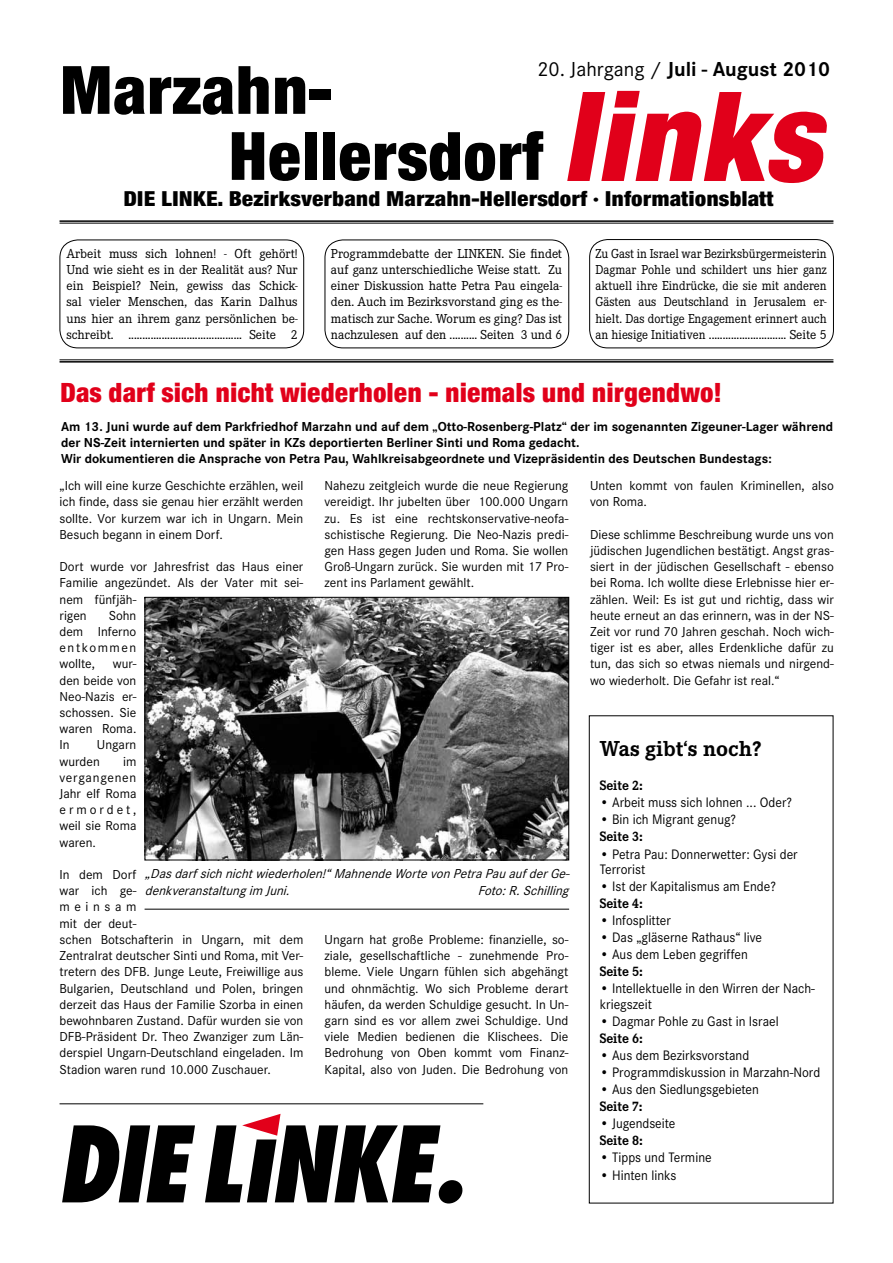
<style>
.page{position:relative;width:893px;height:1263px;background:#fff}
.page>*{position:absolute;margin:0;border:0;box-sizing:border-box;transform-origin:0 0}
.t1{font:italic 900 126px "Neue Helvetica Condensed BQ";color:#e1001a}
.t2{font:900 67.5px/66px "Neue Helvetica Condensed BQ";color:#000}
.t3{font:900 27px "Neue Helvetica Condensed BQ";color:#e1001a}
.t4{font:700 22.5px "Corporate E";color:#000}
.t5{font:900 21px "Neue Helvetica Condensed BQ";color:#000;scale:1.1 1}
.t6{font:700 21px "Corporate S";color:#000}
.t7{font:14.25px/15.8px "Corporate S";color:#000;scale:.95 1}
.t8{font:700 14.25px "Corporate E";color:#000;scale:.95 1}
.t9{font:13.5px/16.2px "Corporate S";color:#000;text-align:justify}
.t10{font:13.5px/16.2px "Corporate E";color:#000;text-align:justify}
.t11{font:700 13.5px/16.2px "Corporate S";color:#000}
.t12{font:13.5px/16.2px "Corporate E";color:#000;text-align:justify;scale:.95 1}
.t13{font:italic 13.5px/16.2px "Corporate S";color:#000}
.s1{font-weight:400}
</style>
<div class="page">
<div style="left:589px;top:715px;width:244px;height:488px;border:1px solid #000"></div>
<div style="left:589px;top:239px;width:245px;height:109px;border:1px solid #000;border-radius:18px"></div>
<div style="left:325px;top:240px;width:244px;height:108px;border:1px solid #000;border-radius:18px"></div>
<div style="left:60px;top:240px;width:244px;height:108px;border:1px solid #000;border-radius:18px"></div>
<hr style="left:60px;top:220px;width:773px;height:2px;background:#000">
<hr style="left:60px;top:223px;width:773px;height:1px;background:#000">
<hr style="left:60px;top:360px;width:773px;height:1px;background:#000">
<hr style="left:60px;top:361px;width:773px;height:2px;background:#000">
<svg style="left:62px;top:1114px;width:401px;height:89px"></svg>
<hr style="left:60px;top:1103px;width:423px;height:1px;background:#000">
<img style="left:147px;top:599px;width:420px;height:259px">
<div style="left:145px;top:597px;width:424px;height:263px;border:1px solid #000"></div>
<hr style="left:145px;top:909px;width:424px;height:1px;background:#000">
<h3 class="t6" style="left:537px;top:57px;width:294px"><span class="s1">20. Jahrgang /</span> Juli - August 2010</h3>
<h2 class="t2" style="left:228px;top:57px;width:317px;text-indent:-169px">Marzahn-<br>Hellersdorf</h2>
<h3 class="t5" style="left:123px;top:185px;width:593px">DIE LINKE. Bezirksverband Marzahn-Hellersdorf · Informationsblatt</h3>
<h1 class="t1" style="left:561px;top:58px;width:289px">links</h1>
<p class="t10" style="left:66px;top:245px;width:233px">Arbeit muss sich lohnen! - Oft gehört!<br>Und wie sieht es in der Realität aus? Nur ein Beispiel? Nein, gewiss das Schick&shy;sal vieler Menschen, das Karin Dalhus uns hier an ihrem ganz persönlichen be&shy;schreibt. ......................................... Seite 2</p>
<p class="t12" style="left:595px;top:245px;width:245px">Zu Gast in Israel war Bezirksbürgermeisterin Dagmar Pohle und schildert uns hier ganz aktuell ihre Eindrücke, die sie mit anderen Gästen aus Deutschland in Jerusalem er&shy;hielt. Das dortige Engagement erinnert auch an hiesige Initiativen ............................ Seite 5</p>
<p class="t10" style="left:331px;top:245px;width:233px">Programmdebatte der LINKEN. Sie findet auf ganz unterschiedliche Weise statt. Zu einer Diskussion hatte Petra Pau eingela&shy;den. Auch im Bezirksvorstand ging es the&shy;matisch zur Sache. Worum es ging? Das ist nachzulesen auf den .......... Seiten 3 und 6</p>
<h3 class="t3" style="left:60px;top:375px;width:662px">Das darf sich nicht wiederholen - niemals und nirgendwo!</h3>
<p class="t11" style="left:61px;top:419px;width:774px">Am 13. Juni wurde auf dem Parkfriedhof Marzahn und auf dem „Otto-Rosenberg-Platz“ der im sogenannten Zigeuner-Lager während der NS-Zeit internierten und später in KZs deportierten Berliner Sinti und Roma gedacht.<br>Wir dokumentieren die Ansprache von Petra Pau, Wahlkreisabgeordnete und Vizepräsidentin des Deutschen Bundestags:</p>
<p class="t9" style="left:590px;top:478px;width:245px">Unten kommt von faulen Kriminellen, also von Roma.</p>
<p class="t9" style="left:590px;top:526px;width:245px">Diese schlimme Beschreibung wurde uns von jüdischen Jugendlichen bestätigt. Angst gras&shy;siert in der jüdischen Gesellschaft - ebenso bei Roma. Ich wollte diese Erlebnisse hier er&shy;zählen. Weil: Es ist gut und richtig, dass wir heute erneut an das erinnern, was in der NS-Zeit vor rund 70 Jahren geschah. Noch wich&shy;tiger ist es aber, alles Erdenkliche dafür zu tun, das sich so etwas niemals und nirgend&shy;wo wiederholt. Die Gefahr ist real.“</p>
<p class="t9" style="left:60px;top:478px;width:245px">„Ich will eine kurze Geschichte erzählen, weil ich finde, dass sie genau hier erzählt werden sollte. Vor kurzem war ich in Ungarn. Mein Besuch begann in einem Dorf.</p>
<p class="t9" style="left:60px;top:559px;width:245px;text-align:left">Dort wurde vor Jahresfrist das Haus einer<br>Familie angezündet. Als der Vater mit sei&shy;nem fünfjäh-<br>rigen</p>
<p class="t9" style="left:325px;top:478px;width:245px">Nahezu zeitgleich wurde die neue Regierung vereidigt. Ihr jubelten über 100.000 Ungarn zu. Es ist eine rechtskonservative-neofa&shy;schistische Regierung. Die Neo-Nazis predi&shy;gen Hass gegen Juden und Roma. Sie wollen Groß-Ungarn zurück. Sie wurden mit 17 Pro&shy;zent ins Parlament gewählt.</p>
<p class="t9" style="left:60px;top:607px;width:78px;text-indent:49px">Sohn dem Inferno entkommen wollte,</p>
<p class="t9" style="left:60px;top:656px;width:78px;text-indent:53px">wur&shy;den beide von Neo-Nazis er&shy;schossen. Sie waren Roma.<br>In</p>
<p class="t9" style="left:60px;top:737px;width:78px;text-indent:37px">Ungarn wurden</p>
<h3 class="t4" style="left:600px;top:736px;width:163px">Was gibt‘s noch?</h3>
<p class="t8" style="left:600px;top:778px;width:47px">Seite 2:</p>
<p class="t7" style="left:600px;top:795px;width:204px">• Arbeit muss sich lohnen ... Oder?</p>
<p class="t7" style="left:600px;top:812px;width:145px">• Bin ich Migrant genug?</p>
<p class="t8" style="left:600px;top:829px;width:47px">Seite 3:</p>
<p class="t7" style="left:600px;top:846px;width:210px">• Petra Pau: Donnerwetter: Gysi der<br>Terrorist</p>
<p class="t7" style="left:600px;top:879px;width:187px">• Ist der Kapitalismus am Ende?</p>
<p class="t8" style="left:600px;top:895px;width:47px">Seite 4:</p>
<p class="t7" style="left:600px;top:913px;width:77px">• Infosplitter</p>
<p class="t7" style="left:600px;top:930px;width:173px">• Das „gläserne Rathaus“ live</p>
<p class="t7" style="left:600px;top:947px;width:158px">• Aus dem Leben gegriffen</p>
<p class="t8" style="left:600px;top:964px;width:47px">Seite 5:</p>
<p class="t7" style="left:600px;top:981px;width:228px">• Intellektuelle in den Wirren der Nach&shy;kriegszeit</p>
<p class="t7" style="left:600px;top:1014px;width:190px">• Dagmar Pohle zu Gast in Israel</p>
<p class="t8" style="left:600px;top:1030px;width:47px">Seite 6:</p>
<p class="t7" style="left:600px;top:1048px;width:159px">• Aus dem Bezirksvorstand</p>
<p class="t7" style="left:600px;top:1065px;width:234px">• Programmdiskussion in Marzahn-Nord</p>
<p class="t7" style="left:600px;top:1082px;width:169px">• Aus den Siedlungsgebieten</p>
<p class="t8" style="left:600px;top:1098px;width:46px">Seite 7:</p>
<p class="t7" style="left:600px;top:1116px;width:81px">• Jugendseite</p>
<p class="t8" style="left:600px;top:1133px;width:47px">Seite 8:</p>
<p class="t7" style="left:600px;top:1150px;width:119px">• Tipps und Termine</p>
<p class="t7" style="left:600px;top:1167px;width:82px">• Hinten links</p>
<p class="t9" style="left:60px;top:753px;width:78px;text-indent:64px">im vergangenen Jahr elf Roma ermordet, weil sie Roma waren.</p>
<p class="t9" style="left:60px;top:866px;width:245px;text-align:left">In dem Dorf<br>war ich ge-<br>meinsam<br>mit der deut-<br>schen Botschafterin in Ungarn, mit dem Zentralrat deutscher Sinti und Roma, mit Ver&shy;tretern des DFB. Junge Leute, Freiwillige aus Bulgarien, Deutschland und Polen, bringen derzeit das Haus der Familie Szorba in einen bewohnbaren Zustand. Dafür wurden sie von DFB-Präsident Dr. Theo Zwanziger zum Län&shy;derspiel Ungarn-Deutschland eingeladen. Im Stadion waren rund 10.000 Zuschauer.</p>
<p class="t13" style="left:145px;top:866px;width:430px">„Dasdarfsichnichtwiederholen!“MahnendeWortevonPetraPauaufderGe&shy;denkveranstaltungim Juni.</p>
<p class="t13" style="left:478px;top:882px;width:96px">Foto:R.Schilling</p>
<p class="t9" style="left:325px;top:931px;width:245px">Ungarn hat große Probleme: finanzielle, so&shy;ziale, gesellschaftliche - zunehmende Pro&shy;bleme. Viele Ungarn fühlen sich abgehängt und ohnmächtig. Wo sich Probleme derart häufen, da werden Schuldige gesucht. In Un&shy;garn sind es vor allem zwei Schuldige. Und viele Medien bedienen die Klischees. Die Bedrohung von Oben kommt vom Finanz-Kapital, also von Juden. Die Bedrohung von</p>
</div>
